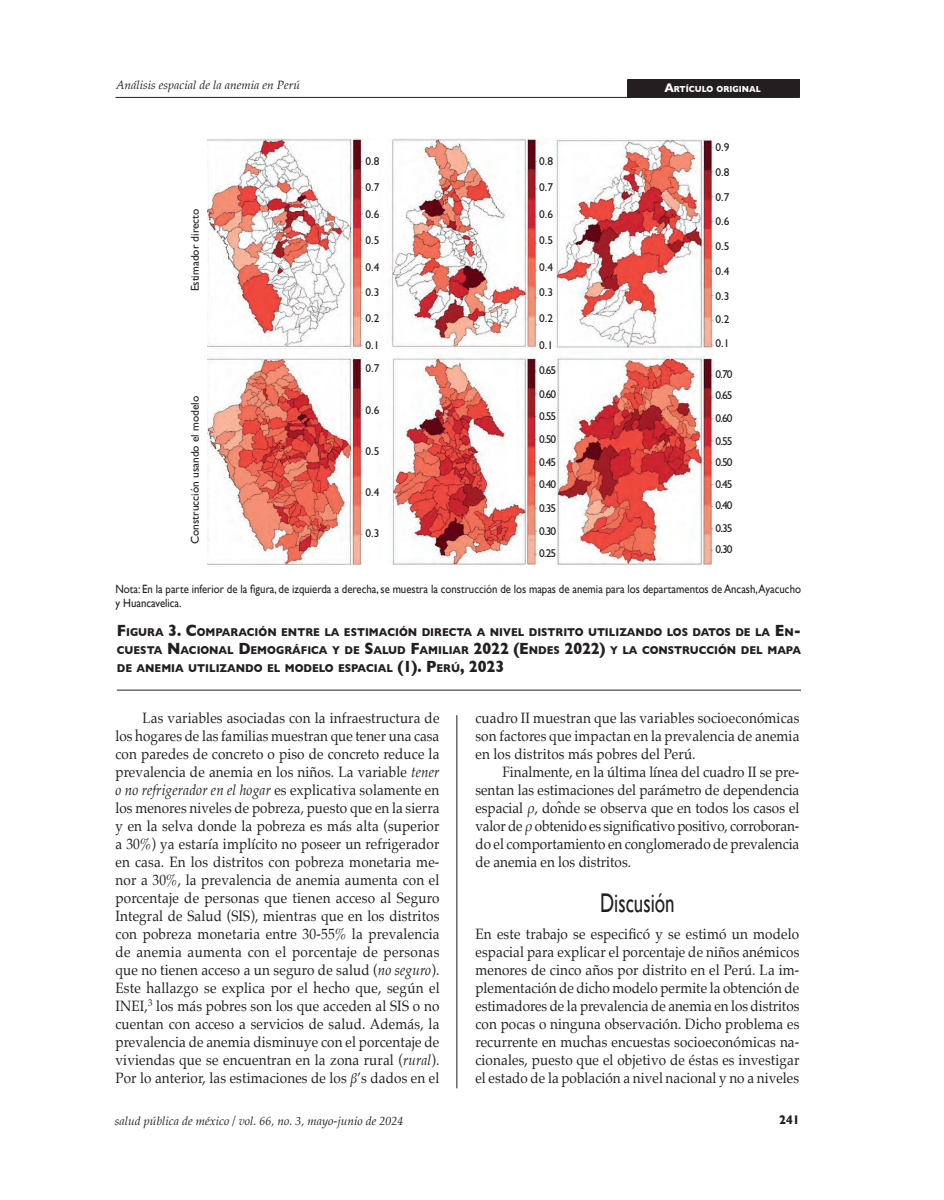
<style>
.page{position:relative;width:944px;height:1200px;background:#fff}
.page>*{position:absolute;margin:0;border:0;box-sizing:border-box;transform-origin:0 0}
.NIVEL_1{font:27px "Gill Sans";color:#231f20;scale:.7 1}
.TEXTO_2{font:15px/18px "Palatino";letter-spacing:.01em;color:#231f20;text-align:justify;scale:.9 1}
.TEXTO{font:15px/18px "Palatino";letter-spacing:.005em;color:#231f20;text-align:justify;scale:.9 1}
.t1{font:700 12.75px "Gill Sans";color:#231f20;scale:.9 1}
.CUADROS{font:12px/13.5px "Gill Sans";color:#231f20;scale:.9 1}
.t2{font:italic 12px "Palatino";color:#231f20}
.TIT_FIGURA{font:700 11.55px/18px "Gill Sans";color:#231f20;text-align:justify;scale:.9 1}
.t3{font:11.4px/25px "Gill Sans";color:#231f20}
.t4{font:700 8.85px "Gill Sans";color:#fff;scale:.9 1}
.s1{font-size:12.75px}
.s2{font-size:16.5px}
.s3{font-style:italic}
</style>
<div class="page">
<div style="left:627px;top:80px;width:172px;height:17px;background:#231f20"></div>
<hr style="left:116px;top:97px;width:684px;height:1px;background:#231f20">
<hr style="left:117px;top:689px;width:684px;height:1px;background:#231f20">
<img style="left:207px;top:139px;width:507px;height:425px">
<div style="left:363px;top:155px;width:13px;height:399px;background:#fff"></div>
<div style="left:537px;top:155px;width:13px;height:405px;background:#fff"></div>
<hr style="left:457px;top:715px;width:1px;height:373px;background:#231f20">
<p class="t2" style="left:116px;top:75px;width:186px">Análisis espacial de la anemia en Perú</p>
<p class="t4" style="left:664px;top:82px;width:109px"><span class="s1">A</span>RTÍCULO ORIGINAL</p>
<p class="t3" style="left:716px;top:134px;width:15px;text-align:justify">0.9<br>0.8<br>0.7</p>
<p class="t3" style="left:716px;top:208px;width:15px;text-align:justify">0.6<br>0.5<br>0.4<br>0.3</p>
<p class="t3" style="left:716px;top:307px;width:15px;line-height:23.7px">0.2<br>0.1</p>
<p class="t3" style="left:716px;top:363px;width:19px;line-height:21.3px">0.70<br>0.65</p>
<p class="t3" style="left:716px;top:406px;width:19px;line-height:22.8px">0.60<br>0.55</p>
<p class="t3" style="left:716px;top:451px;width:19px;line-height:21.3px;text-align:justify">0.50<br>0.45<br>0.40</p>
<p class="t3" style="left:716px;top:517px;width:19px;line-height:21.3px">0.35<br>0.30</p>
<p class="CUADROS" style="left:116px;top:582px;width:763px">Nota: En la parte inferior de la figura, de izquierda a derecha, se muestra la construcción de los mapas de anemia para los departamentos de Ancash, Ayacucho y Huancavelica.</p>
<p class="t3" style="left:366px;top:148px;width:15px">0.8</p>
<p class="t3" style="left:366px;top:174px;width:15px">0.7</p>
<p class="t3" style="left:366px;top:201px;width:15px">0.6</p>
<p class="t3" style="left:366px;top:227px;width:15px">0.5</p>
<p class="t3" style="left:366px;top:254px;width:15px">0.4<br>0.3</p>
<p class="t3" style="left:366px;top:306px;width:15px">0.2</p>
<p class="t3" style="left:366px;top:333px;width:15px;line-height:23.7px">0.1<br>0.7</p>
<p class="t3" style="left:366px;top:397px;width:15px">0.6</p>
<p class="t3" style="left:366px;top:438px;width:15px">0.5</p>
<p class="t3" style="left:366px;top:479px;width:15px">0.4</p>
<p class="t3" style="left:366px;top:520px;width:15px">0.3</p>
<p class="t3" style="left:539px;top:148px;width:15px">0.8</p>
<p class="t3" style="left:539px;top:175px;width:15px">0.7</p>
<p class="t3" style="left:539px;top:201px;width:15px">0.6</p>
<p class="t3" style="left:539px;top:228px;width:15px">0.5</p>
<p class="t3" style="left:539px;top:254px;width:15px">0.4<br>0.3</p>
<p class="t3" style="left:539px;top:306px;width:15px">0.2</p>
<p class="t3" style="left:539px;top:332px;width:19px">0.1<br>0.65</p>
<p class="t3" style="left:539px;top:382px;width:19px;line-height:22.8px;text-align:justify">0.60<br>0.55<br>0.50<br>0.45</p>
<p class="t3" style="left:539px;top:471px;width:19px;line-height:24.2px">0.40<br>0.35</p>
<p class="t3" style="left:539px;top:519px;width:19px;line-height:22.8px">0.30<br>0.25</p>
<p class="t3" style="left:182px;top:291px;width:84px;rotate:-90deg">Estimador directo</p>
<p class="t3" style="left:182px;top:544px;width:150px;rotate:-90deg">Construcción usando el modelo</p>
<p class="TIT_FIGURA" style="left:117px;top:623px;width:762px"><span class="s2">F</span>IGURA <span class="s2">3. C</span>OMPARACIÓN ENTRE LA ESTIMACIÓN DIRECTA A NIVEL DISTRITO UTILIZANDO LOS DATOS DE LA <span class="s2">E</span> N<span class="s2">-</span>CUESTA <span class="s2">N</span>ACIONAL <span class="s2">D</span>EMOGRÁFICA Y DE <span class="s2">S</span>ALUD <span class="s2">F</span>AMILIAR <span class="s2">2022 (E</span> NDES <span class="s2">2022)</span> Y LA CONSTRUCCIÓN DEL MAPA DE ANEMIA UTILIZANDO EL MODELO ESPACIAL <span class="s2">(1). P</span>ERÚ<span class="s2">, 2023</span></p>
<p class="TEXTO_2" style="left:116px;top:708px;width:362px;text-indent:27px">Las variables asociadas con la infraestructura de los hogares de las familias muestran que tener una casa con paredes de concreto o piso de concreto reduce la prevalencia de anemia en los niños. La variable <span class="s3">tener o no refrigerador en el hogar</span> es explicativa solamente en los menores niveles de pobreza, puesto que en la sierra y en la selva donde la pobreza es más alta (superior a 30%) ya estaría implícito no poseer un refrigerador en casa. En los distritos con pobreza monetaria me&shy;nor a 30%, la prevalencia de anemia aumenta con el porcentaje de personas que tienen acceso al Seguro Integral de Salud (SIS), mientras que en los distritos con pobreza monetaria entre 30-55% la prevalencia de anemia aumenta con el porcentaje de personas que no tienen acceso a un seguro de salud (<span class="s3">no seguro</span>).<br>Este hallazgo se explica por el hecho que, según el INEI,<sup>3</sup> los más pobres son los que acceden al SIS o no cuentan con acceso a servicios de salud. Además, la prevalencia de anemia disminuye con el porcentaje de viviendas que se encuentran en la zona rural (<span class="s3">rural</span>).<br>Por lo anterior, las estimaciones de los <span class="s3">β</span>’s dados en el</p>
<p class="TEXTO_2" style="left:475px;top:708px;width:362px">cuadro II muestran que las variables socioeconómicas son factores que impactan en la prevalencia de anemia en los distritos más pobres del Perú.</p>
<p class="TEXTO_2" style="left:475px;top:762px;width:361px;text-indent:27px">Finalmente, en la última línea del cuadro II se pre&shy;sentan las estimaciones del parámetro de dependencia espacial <span class="s3">ρ</span>, donde se observa que en todos los casos el valor de <span class="s3">ρ</span> obtenido es significativo positivo, corroboran&shy;do el comportamiento en conglomerado de prevalencia de anemia en los distritos.</p>
<p class="NIVEL_1" style="left:600px;top:886px;width:108px">Discusión</p>
<p class="TEXTO" style="left:475px;top:924px;width:361px">En este trabajo se especificó y se estimó un modelo espacial para explicar el porcentaje de niños anémicos menores de cinco años por distrito en el Perú. La im&shy;plementación de dicho modelo permite la obtención de estimadores de la prevalencia de anemia en los distritos con pocas o ninguna observación. Dicho problema es recurrente en muchas encuestas socioeconómicas na&shy;cionales, puesto que el objetivo de éstas es investigar el estado de la población a nivel nacional y no a niveles</p>
<p class="t2" style="left:115px;top:1110px;width:290px">salud pública de méxico / vol. 66, no. 3, mayo-junio de 2024</p>
<p class="t1" style="left:779px;top:1109px;width:24px">241</p>
</div>
